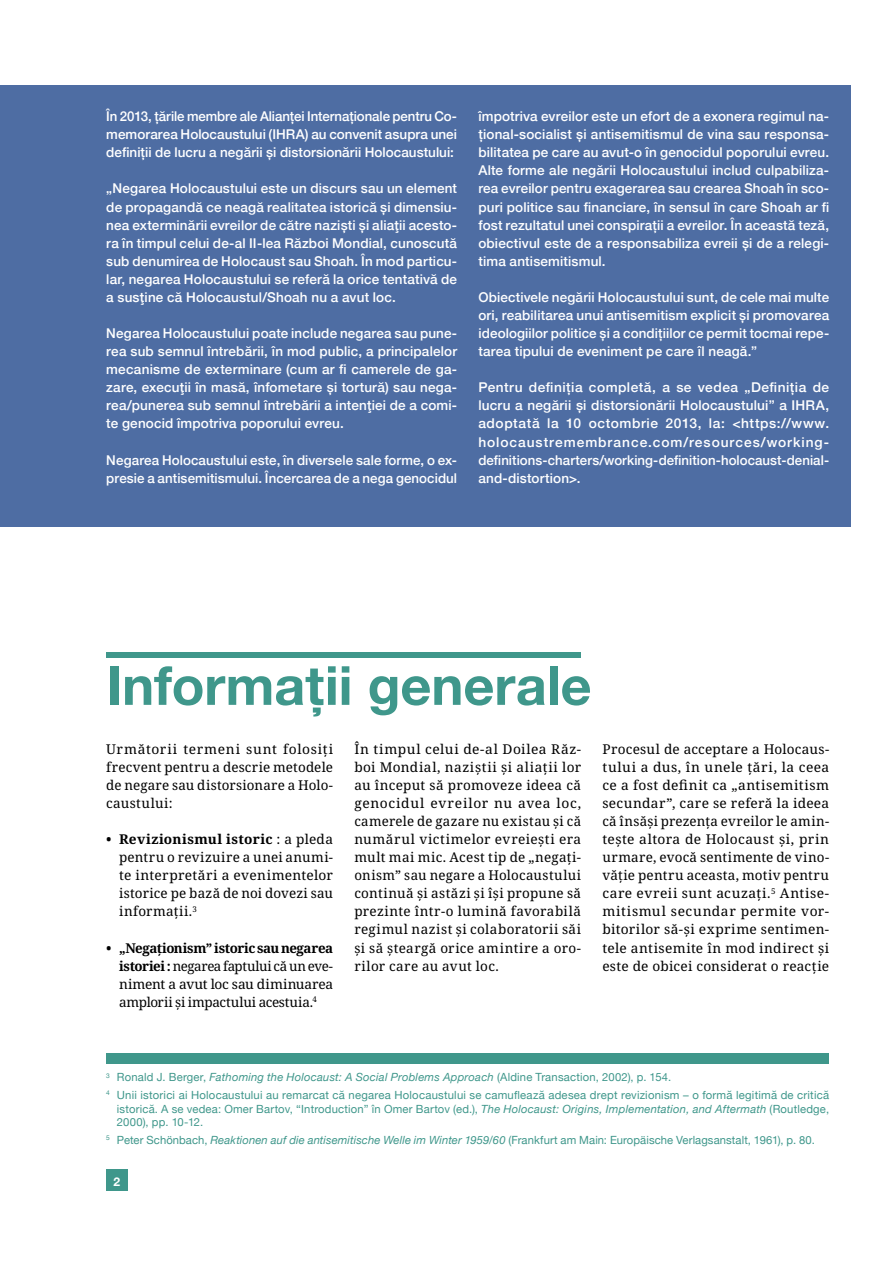
<style>
.page{position:relative;width:893px;height:1263px;background:#fff}
.page>*{position:absolute;margin:0;border:0;box-sizing:border-box;transform-origin:0 0}
.t1{font:700 54px "Helvetica Neue";color:#3f978b}
.t2{font:500 13.5px/18px "Helvetica Neue";letter-spacing:.01em;color:#fff;text-align:justify}
.t3{font:13.5px/18px "Noto Serif";letter-spacing:.015em;color:#000;text-align:justify}
.t4{font:700 12px "Helvetica Neue";color:#fff}
.t5{font:11.25px/17.7px "Helvetica Neue";letter-spacing:.02em;color:#3f978b}
.s1{font-weight:700}
.s2{font-style:italic}
</style>
<div class="page">
<div style="left:106px;top:652px;width:475px;height:5px;background:#3f978b"></div>
<div style="left:106px;top:1169px;width:22px;height:22px;background:#3f978b"></div>
<div style="left:106px;top:1053px;width:723px;height:11px;background:#3f978b"></div>
<div style="left:0;top:85px;width:850px;height:441px;background:#4e6da3"></div>
<p class="t2" style="left:106px;top:106px;width:352px">În 2013, țările membre ale Alianței Internaționale pentru Co&shy;memorarea Holocaustului (IHRA) au convenit asupra unei definiții de lucru a negării și distorsionării Holocaustului:</p>
<p class="t2" style="left:106px;top:179px;width:352px">„Negarea Holocaustului este un discurs sau un element de propagandă ce neagă realitatea istorică și dimensiu&shy;nea exterminării evreilor de către naziști și aliaţii acesto&shy;ra în timpul celui de-al II-lea Război Mondial, cunoscută sub denumirea de Holocaust sau Shoah. În mod particu&shy;lar, negarea Holocaustului se referă la orice tentativă de a susţine că Holocaustul/Shoah nu a avut loc.</p>
<p class="t2" style="left:106px;top:323px;width:352px">Negarea Holocaustului poate include negarea sau pune&shy;rea sub semnul întrebării, în mod public, a principalelor mecanisme de exterminare (cum ar fi camerele de ga&shy;zare, execuţii în masă, înfometare și tortură) sau nega&shy;rea/punerea sub semnul întrebării a intenţiei de a comi&shy;te genocid împotriva poporului evreu.</p>
<p class="t2" style="left:106px;top:450px;width:352px">Negarea Holocaustului este, în diversele sale forme, o ex&shy;presie a antisemitismului. Încercarea de a nega genocidul</p>
<p class="t2" style="left:478px;top:106px;width:352px">împotriva evreilor este un efort de a exonera regimul na&shy;țional-socialist și antisemitismul de vina sau responsa&shy;bilitatea pe care au avut-o în genocidul poporului evreu.<br>Alte forme ale negării Holocaustului includ culpabiliza&shy;rea evreilor pentru exagerarea sau crearea Shoah în sco&shy;puri politice sau financiare, în sensul în care Shoah ar fi fost rezultatul unei conspirații a evreilor. În această teză, obiectivul este de a responsabiliza evreii și de a relegi&shy;tima antisemitismul.</p>
<p class="t2" style="left:478px;top:287px;width:352px">Obiectivele negării Holocaustului sunt, de cele mai multe ori, reabilitarea unui antisemitism explicit și promovarea ideologiilor politice și a condițiilor ce permit tocmai repe&shy;tarea tipului de eveniment pe care îl neagă.”</p>
<p class="t2" style="left:478px;top:377px;width:352px">Pentru definiția completă, a se vedea „Definiția de lucru a negării și distorsionării Holocaustului” a IHRA, adoptată la 10 octombrie 2013, la: &lt;https://www. holocaustremembrance.com/resources/working&shy;definitions-charters/working-definition-holocaust-denial&shy;and-distortion&gt;.</p>
<h1 class="t1" style="left:106px;top:643px;width:487px">Informații generale</h1>
<p class="t3" style="left:354px;top:740px;width:228px">În timpul celui de-al Doilea Răz&shy;boi Mondial, naziștii și aliații lor au început să promoveze ideea că genocidul evreilor nu avea loc, camerele de gazare nu existau și că numărul victimelor evreieşti era mult mai mic. Acest tip de „negați&shy;onism” sau negare a Holocaustului continuă și astăzi și își propune să prezinte într-o lumină favorabilă regimul nazist și colaboratorii săi și să șteargă orice amintire a oro&shy;rilor care au avut loc.</p>
<p class="t3" style="left:602px;top:740px;width:228px">Procesul de acceptare a Holocaus&shy;tului a dus, în unele țări, la ceea ce a fost definit ca „antisemitism secundar”, care se referă la ideea că însăși prezența evreilor le amin&shy;tește altora de Holocaust și, prin urmare, evocă sentimente de vino&shy;văție pentru aceasta, motiv pentru care evreii sunt acuzați.<sup>5</sup> Antise&shy;mitismul secundar permite vor&shy;bitorilor să-și exprime sentimen&shy;tele antisemite în mod indirect și este de obicei considerat o reacție</p>
<p class="t3" style="left:106px;top:740px;width:228px">Următorii termeni sunt folosiți frecvent pentru a descrie metodele de negare sau distorsionare a Holo&shy;caustului:</p>
<p class="t3" style="left:119px;top:831px;width:216px;text-indent:-13px"><span class="s1">• Revizionismul istoric</span> : a pleda pentru o revizuire a unei anumi&shy;te interpretări a evenimentelor istorice pe bază de noi dovezi sau informații.<sup>3</sup></p>
<p class="t3" style="left:119px;top:939px;width:216px;text-indent:-13px"><span class="s1">• „Negaționism” istoric sau negarea istoriei :</span> negarea faptului că un eve&shy;niment a avut loc sau diminuarea amplorii și impactului acestuia.<sup>4</sup></p>
<p class="t5" style="left:106px;top:1069px;width:724px"><sup>3</sup> Ronald J. Berger, <span class="s2">Fathoming the Holocaust: A Social Problems Approach</span> (Aldine Transaction, 2002), p. 154.<br><sup>4</sup> Unii istorici ai Holocaustului au remarcat că negarea Holocaustului se camuflează adesea drept revizionism – o formă legitimă de critică</p>
<p class="t5" style="left:117px;top:1102px;width:714px;line-height:13.5px">istorică. A se vedea: Omer Bartov, “Introduction” în Omer Bartov (ed.), <span class="s2">The Holocaust: Origins, Implementation, and Aftermath</span> (Routledge,<br>2000), pp. 10-12.</p>
<p class="t5" style="left:106px;top:1132px;width:710px"><sup>5</sup> Peter Schönbach, <span class="s2">Reaktionen auf die antisemitische Welle im Winter 1959/60</span> (Frankfurt am Main: Europäische Verlagsanstalt, 1961), p. 80.</p>
<p class="t4" style="left:114px;top:1172px;width:8px">2</p>
</div>
